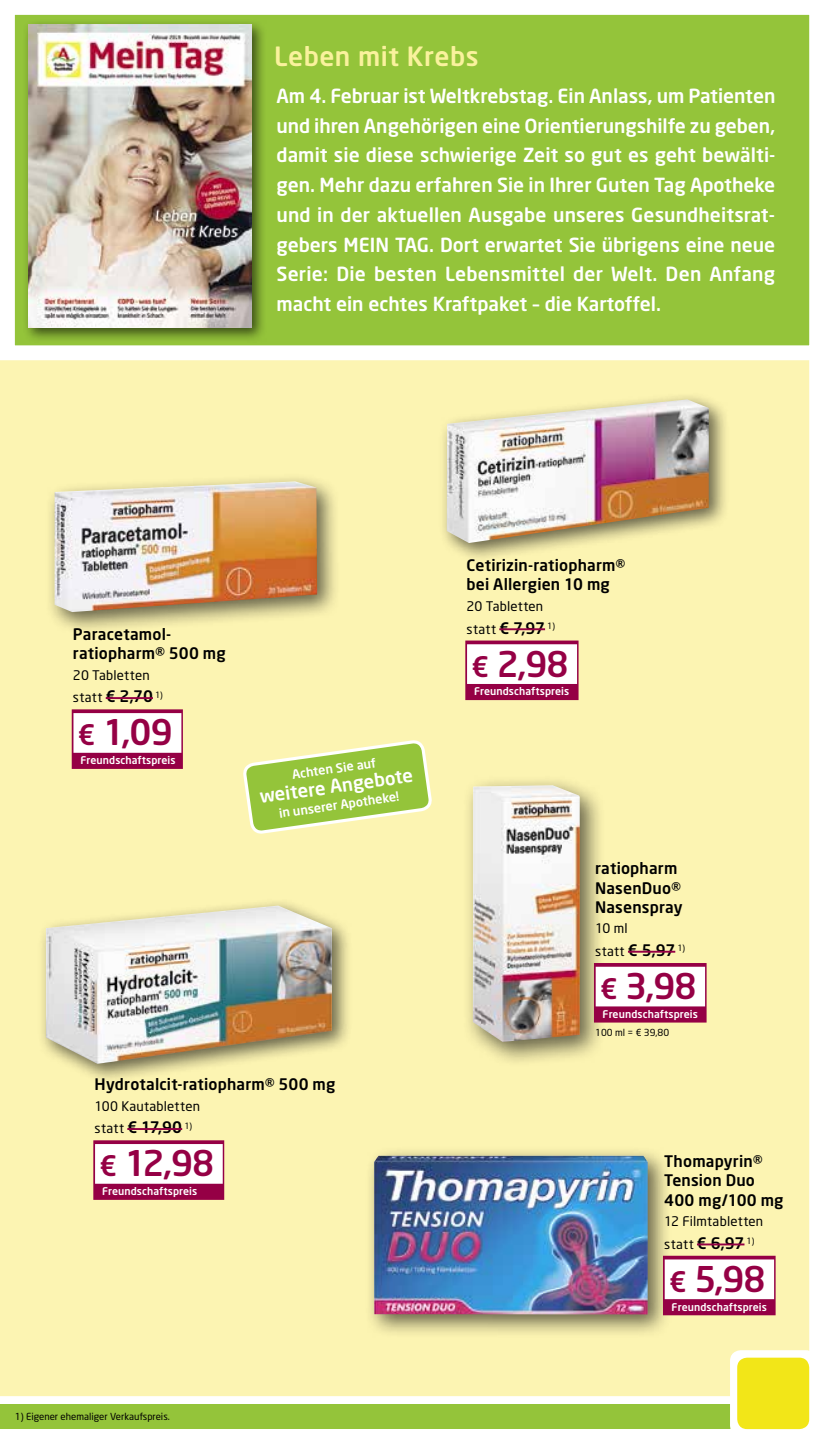
<style>
.page{position:relative;width:839px;height:1444px;background:#fff}
.page>*{position:absolute;margin:0;border:0;box-sizing:border-box;transform-origin:0 0}
.t1{font:500 35px "Neo Sans";letter-spacing:-.025em;color:#950045}
.t2{font:500 26.25px "Neo Sans";letter-spacing:.02em;color:#faf29d}
.t3{font:500 19.25px/29.8px "Neo Sans";color:#fff;text-align:justify}
.t4{font:500 18.38px "Neo Sans";color:#fff}
.t5{font:500 15.75px/19.2px "Neo Sans";letter-spacing:.01em;color:#000}
.t6{font:13.12px/22.8px "Neo Sans";letter-spacing:.015em;color:#000}
.t7{font:500 12.42px "Neo Sans";color:#fff}
.t8{font:500 10.5px "Neo Sans";letter-spacing:.01em;color:#fff}
.t9{font:9.62px "Neo Sans";color:#000}
.s1{font-weight:500;font-size:15.75px}
.s2{font-size:28px}
.s3{font-weight:400;font-size:13.12px}
</style>
<div class="page">
<div style="left:0;top:1404px;width:769px;height:25px;background:#94c43a"></div>
<div style="left:0;top:368px;width:809px;height:1028px;background:#fcf4b2"></div>
<div style="left:729px;top:1350px;width:87px;height:86px;background:#fff;border-radius:11px"></div>
<div style="left:737px;top:1357px;width:72px;height:72px;background:#f2e618;border-radius:10px"></div>
<svg style="left:0;top:14px;width:810px;height:354px;background:#a0ca4e"></svg>
<div style="left:22px;top:18px;width:245px;height:325px;background:#000;opacity:.6"></div>
<img style="left:28px;top:24px;width:223px;height:303px">
<div style="left:38px;top:898px;width:315px;height:186px;background:#000;opacity:.6"></div>
<img style="left:46px;top:905px;width:286px;height:159px">
<div style="left:93px;top:1140px;width:131px;height:59px;background:#950045"></div>
<div style="left:95px;top:1144px;width:128px;height:39px;background:#fff"></div>
<hr style="left:127px;top:1128px;width:55px;height:2px;background:#950045">
<div style="left:462px;top:775px;width:144px;height:292px;background:#000;opacity:.6"></div>
<img style="left:472px;top:785px;width:107px;height:257px">
<div style="left:593px;top:963px;width:113px;height:59px;background:#950045"></div>
<div style="left:595px;top:966px;width:110px;height:40px;background:#fff"></div>
<hr style="left:627px;top:950px;width:48px;height:2px;background:#950045">
<div style="left:45px;top:472px;width:296px;height:163px;background:#000;opacity:.6"></div>
<img style="left:55px;top:481px;width:262px;height:131px">
<div style="left:72px;top:709px;width:111px;height:60px;background:#950045"></div>
<div style="left:73px;top:713px;width:108px;height:40px;background:#fff"></div>
<hr style="left:106px;top:697px;width:47px;height:2px;background:#950045">
<div style="left:364px;top:1146px;width:308px;height:192px;background:#000;opacity:.6"></div>
<img style="left:374px;top:1155px;width:273px;height:159px">
<div style="left:662px;top:1255px;width:113px;height:60px;background:#950045"></div>
<div style="left:664px;top:1259px;width:110px;height:40px;background:#fff"></div>
<hr style="left:696px;top:1243px;width:48px;height:2px;background:#950045">
<div style="left:438px;top:392px;width:291px;height:171px;background:#000;opacity:.6"></div>
<img style="left:446px;top:399px;width:262px;height:144px">
<div style="left:465px;top:640px;width:113px;height:60px;background:#950045"></div>
<div style="left:467px;top:644px;width:110px;height:40px;background:#fff"></div>
<hr style="left:499px;top:628px;width:46px;height:2px;background:#950045">
<hr style="left:0;top:628px;width:1px;height:60px;background:#950045">
<svg style="left:243px;top:740px;width:188px;height:93px;background:#b7d569"></svg>
<h2 class="t2" style="left:274px;top:39px;width:206px">Leben mit Krebs</h2>
<p class="t3" style="left:276px;top:80px;width:500px">Am 4. Februar ist Weltkrebstag. Ein Anlass, um Patienten und ihren Angehörigen eine Orientierungshilfe zu geben, damit sie diese schwierige Zeit so gut es geht bewälti&shy;gen. Mehr dazu erfahren Sie in Ihrer Guten Tag Apotheke und in der aktuellen Ausgabe unseres Gesundheitsrat&shy;gebers MEIN TAG. Dort erwartet Sie übrigens eine neue Serie: Die besten Lebensmittel der Welt. Den Anfang macht ein echtes Kraftpaket – die Kartoffel.</p>
<p class="t5" style="left:73px;top:624px;width:154px">Paracetamol&shy;ratiopharm® 500 mg</p>
<p class="t6" style="left:73px;top:663px;width:91px">20 Tabletten statt <span class="s1">€ 2,70</span> <sup>1)</sup></p>
<h1 class="t1" style="left:78px;top:710px;width:96px"><span class="s2">€</span> 1,09</h1>
<p class="t8" style="left:80px;top:753px;width:97px">Freundschaftspreis</p>
<p class="t7" style="left:291px;top:767px;width:86px;rotate:-8deg">Achten Sie auf</p>
<p class="t4" style="left:258px;top:785px;width:156px;rotate:-8deg">weitere Angebote</p>
<p class="t7" style="left:278px;top:805px;width:123px;rotate:-8deg">in unserer Apotheke!</p>
<p class="t5" style="left:466px;top:555px;width:160px">Cetirizin-ratiopharm® bei Allergien 10 mg</p>
<p class="t6" style="left:466px;top:594px;width:90px">20 Tabletten statt <span class="s1">€ 7,97</span> <sup>1)</sup></p>
<h1 class="t1" style="left:471px;top:641px;width:99px"><span class="s2">€</span> 2,98</h1>
<p class="t8" style="left:474px;top:685px;width:97px">Freundschaftspreis</p>
<p class="t5" style="left:595px;top:858px;width:89px">ratiopharm<br>NasenDuo®<br>Nasenspray</p>
<p class="t6" style="left:595px;top:917px;width:92px">10 ml<br>statt <span class="s1">€ 5,97</span> <sup>1)</sup></p>
<h1 class="t1" style="left:600px;top:964px;width:98px"><span class="s2">€</span> 3,98</h1>
<p class="t8" style="left:602px;top:1007px;width:97px">Freundschaftspreis</p>
<p class="t9" style="left:595px;top:1027px;width:76px">100 ml = € 39,80</p>
<p class="t5" style="left:95px;top:1074px;width:242px">Hydrotalcit-ratiopharm® 500 mg</p>
<p class="t6" style="left:95px;top:1094px;width:107px">100 Kautabletten</p>
<p class="t5" style="left:95px;top:1117px;width:99px"><span class="s3">statt</span> € 17,90 <sup>1)</sup></p>
<h1 class="t1" style="left:99px;top:1141px;width:116px"><span class="s2">€</span> 12,98</h1>
<p class="t8" style="left:102px;top:1184px;width:97px">Freundschaftspreis</p>
<p class="t9" style="left:15px;top:1411px;width:156px">1) Eigener ehemaliger Verkaufspreis.</p>
<p class="t5" style="left:664px;top:1151px;width:121px">Thomapyrin®<br>Tension Duo<br>400 mg/100 mg</p>
<p class="t6" style="left:664px;top:1209px;width:100px">12 Filmtabletten statt <span class="s1">€ 6,97</span> <sup>1)</sup></p>
<h1 class="t1" style="left:669px;top:1256px;width:98px"><span class="s2">€</span> 5,98</h1>
<p class="t8" style="left:671px;top:1300px;width:97px">Freundschaftspreis</p>
</div>
